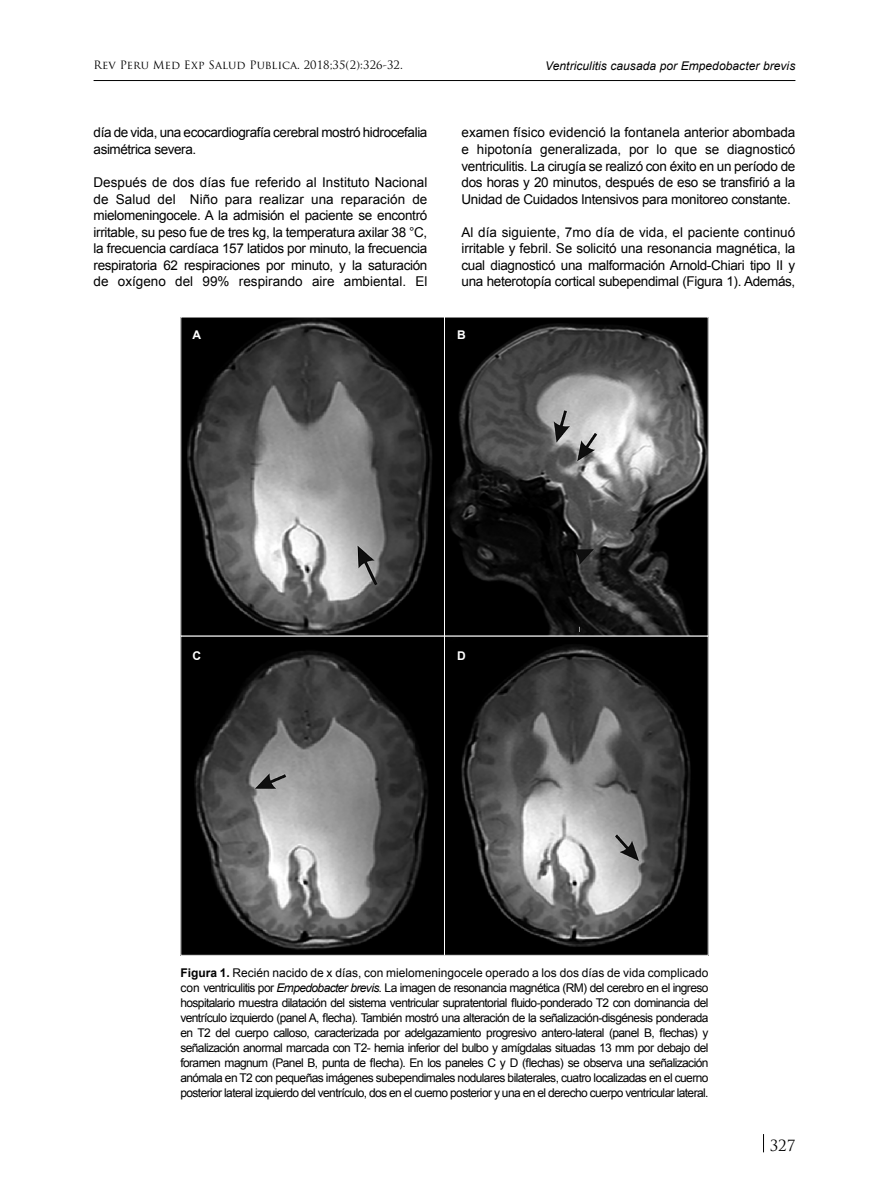
<style>
.page{position:relative;width:872px;height:1183px;background:#fff}
.page>*{position:absolute;margin:0;border:0;box-sizing:border-box;transform-origin:0 0}
.t1{font:15px "Trajan Pro";color:#000}
.TEXTO_GENERAL{font:13.5px/16.5px "Arial";letter-spacing:-.025em;color:#000;text-align:justify}
.t2{font:12px/15px "Arial";letter-spacing:-.05em;color:#000;text-align:justify}
.t3{font:italic 12px "Arial";letter-spacing:.005em;color:#000}
.t4{font:700 12px "Arial";color:#fff}
.t5{font:11.25px "Trajan Pro";letter-spacing:.005em;color:#000}
.s1{font-weight:700}
.s2{font-style:italic}
</style>
<div class="page">
<hr style="left:94px;top:80px;width:701px;height:1px;background:#000">
<svg style="left:763px;top:1134px;width:1px;height:17px"></svg>
<img style="left:182px;top:318px;width:524px;height:635px">
<div style="left:444px;top:316px;width:264px;height:320px;border:1px solid #fff"></div>
<p class="t5" style="left:94px;top:58px;width:311px">Rev Peru Med Exp Salud Publica. 2018;35(2):326-32.</p>
<p class="t3" style="left:545px;top:58px;width:252px">Ventriculitis causada por Empedobacter brevis</p>
<p class="TEXTO_GENERAL" style="left:94px;top:125px;width:335px">día de vida, una ecocardiografía cerebral mostró hidrocefalia asimétrica severa.</p>
<p class="TEXTO_GENERAL" style="left:94px;top:174px;width:335px">Después de dos días fue referido al Instituto Nacional de Salud del Niño para realizar una reparación de mielomeningocele. A la admisión el paciente se encontró irritable, su peso fue de tres kg, la temperatura axilar 38 °C, la frecuencia cardíaca 157 latidos por minuto, la frecuencia respiratoria 62 respiraciones por minuto, y la saturación de oxígeno del 99% respirando aire ambiental. El</p>
<p class="t4" style="left:192px;top:327px;width:10px">A</p>
<p class="TEXTO_GENERAL" style="left:461px;top:125px;width:335px">examen físico evidenció la fontanela anterior abombada e hipotonía generalizada, por lo que se diagnosticó ventriculitis. La cirugía se realizó con éxito en un período de dos horas y 20 minutos, después de eso se transfirió a la Unidad de Cuidados Intensivos para monitoreo constante.</p>
<p class="TEXTO_GENERAL" style="left:461px;top:224px;width:335px">Al día siguiente, 7mo día de vida, el paciente continuó irritable y febril. Se solicitó una resonancia magnética, la cual diagnosticó una malformación Arnold-Chiari tipo II y una heterotopía cortical subependimal (Figura 1). Además,</p>
<p class="t4" style="left:457px;top:327px;width:10px">B</p>
<p class="t4" style="left:192px;top:647px;width:10px">C</p>
<p class="t4" style="left:457px;top:647px;width:10px">D</p>
<p class="t2" style="left:180px;top:964px;width:529px"><span class="s1">Figura 1.</span> Recién nacido de x días, con mielomeningocele operado a los dos días de vida complicado con ventriculitis por <span class="s2">Empedobacter brevis.</span> La imagen de resonancia magnética (RM) del cerebro en el ingreso hospitalario muestra dilatación del sistema ventricular supratentorial fluido-ponderado T2 con dominancia del ventrículo izquierdo (panel A, flecha). También mostró una alteración de la señalización-disgénesis ponderada en T2 del cuerpo calloso, caracterizada por adelgazamiento progresivo antero-lateral (panel B, flechas) y señalización anormal marcada con T2- hernia inferior del bulbo y amígdalas situadas 13 mm por debajo del foramen magnum (Panel B, punta de flecha). En los paneles C y D (flechas) se observa una señalización anómala en T2 con pequeñas imágenes subependimales nodulares bilaterales, cuatro localizadas en el cuerno posterior lateral izquierdo del ventrículo, dos en el cuerno posterior y una en el derecho cuerpo ventricular lateral.</p>
<p class="t1" style="left:769px;top:1135px;width:27px">327</p>
</div>
